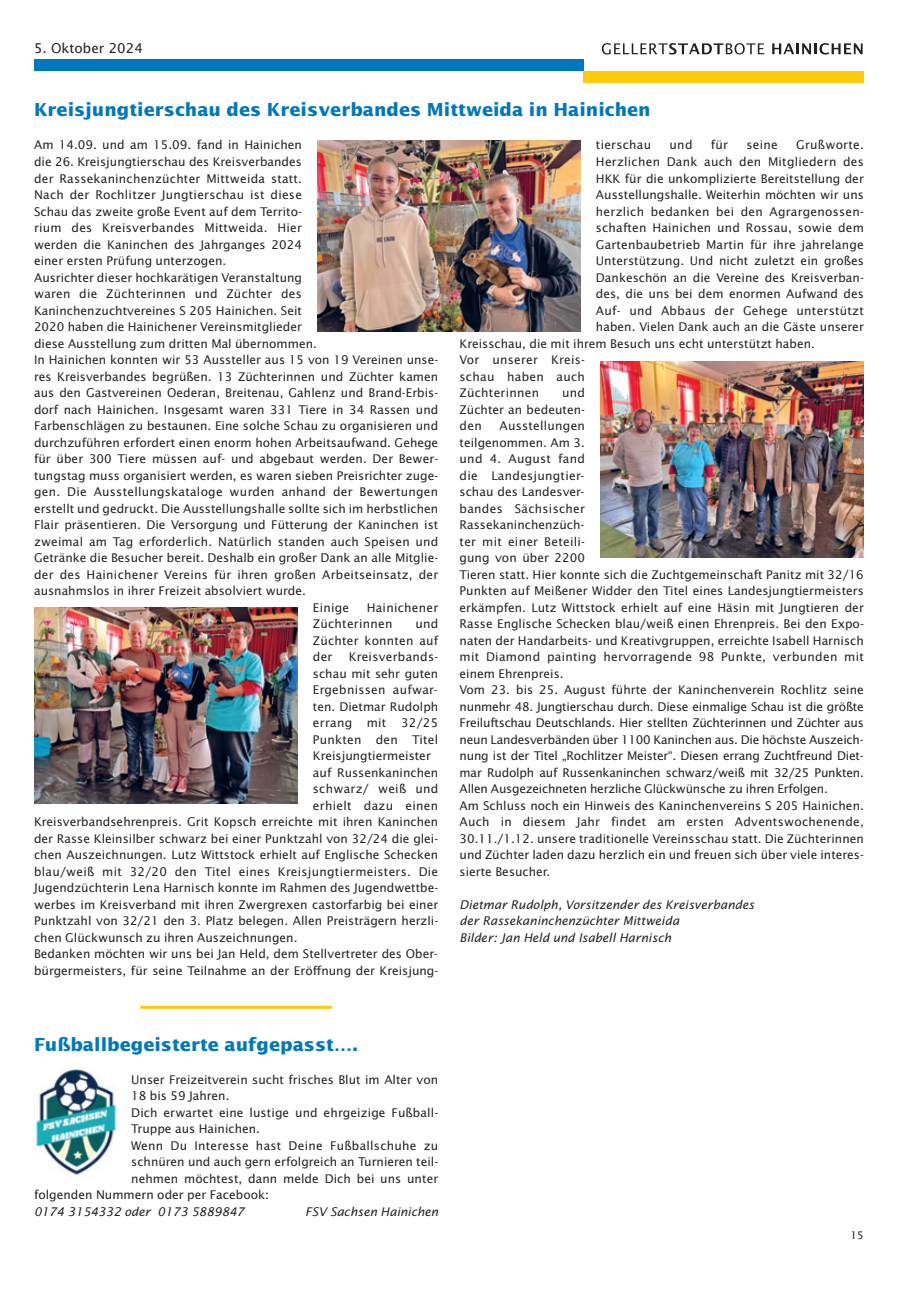
<style>
.page{position:relative;width:915px;height:1293px;background:#fff}
.page>*{position:absolute;margin:0;border:0;box-sizing:border-box;transform-origin:0 0}
.t1{font:700 18px "Lucida Sans";color:#0078c0}
.t2{font:13.5px "Lucida Sans";color:#231f20}
.t3{font:12px/16.5px "Lucida Sans";color:#231f20;text-align:justify}
.t4{font:12px/16.5px "Lucida Sans";letter-spacing:.02em;color:#231f20}
.t5{font:italic 12px/16.5px "Lucida Sans";color:#231f20}
.t6{font:10.5px "Lucida Sans";color:#231f20}
</style>
<div class="page">
<div style="left:34px;top:59px;width:549px;height:12px;background:#0078c0"></div>
<div style="left:583px;top:71px;width:280px;height:12px;background:#feca0a"></div>
<svg style="left:601px;top:43px;width:163px;height:12px"></svg>
<svg style="left:772px;top:43px;width:90px;height:12px"></svg>
<img style="left:317px;top:140px;width:263px;height:191px">
<img style="left:34px;top:608px;width:264px;height:195px">
<img style="left:600px;top:361px;width:263px;height:196px">
<img style="left:36px;top:1069px;width:80px;height:106px">
<hr style="left:140px;top:1006px;width:192px;height:3px;background:#feca0a">
<p class="t2" style="left:34px;top:43px;width:110px">5. Oktober 2024</p>
<h1 class="t1" style="left:34px;top:102px;width:618px">Kreisjungtierschau des Kreisverbandes Mittweida in Hainichen</h1>
<p class="t3" style="left:34px;top:138px;width:269px">Am 14.09. und am 15.09. fand in Hainichen</p>
<p class="t3" style="left:34px;top:154px;width:269px">die 26. Kreisjungtierschau des Kreisverbandes</p>
<p class="t3" style="left:34px;top:171px;width:269px">der Rassekaninchenzüchter Mittweida statt.</p>
<p class="t4" style="left:34px;top:187px;width:269px">Nach der Rochlitzer Jungtierschau ist diese</p>
<p class="t3" style="left:34px;top:204px;width:269px">Schau das zweite große Event auf dem Territo-</p>
<p class="t4" style="left:34px;top:220px;width:269px">rium des Kreisverbandes Mittweida. Hier</p>
<p class="t3" style="left:34px;top:237px;width:269px">werden die Kaninchen des Jahrganges 2024</p>
<p class="t3" style="left:34px;top:253px;width:194px">einer ersten Prüfung unterzogen.</p>
<p class="t3" style="left:34px;top:270px;width:269px">Ausrichter dieser hochkarätigen Veranstaltung</p>
<p class="t4" style="left:34px;top:286px;width:269px">waren die Züchterinnen und Züchter des</p>
<p class="t3" style="left:34px;top:303px;width:269px">Kaninchenzuchtvereines S 205 Hainichen. Seit</p>
<p class="t3" style="left:34px;top:319px;width:269px">2020 haben die Hainichener Vereinsmitglieder</p>
<p class="t3" style="left:34px;top:336px;width:284px">diese Ausstellung zum dritten Mal übernommen.</p>
<p class="t3" style="left:34px;top:352px;width:405px">In Hainichen konnten wir 53 Aussteller aus 15 von 19 Vereinen unse-</p>
<p class="t3" style="left:34px;top:369px;width:405px">res Kreisverbandes begrüßen. 13 Züchterinnen und Züchter kamen</p>
<p class="t3" style="left:34px;top:385px;width:405px">aus den Gastvereinen Oederan, Breitenau, Gahlenz und Brand-Erbis-</p>
<p class="t3" style="left:34px;top:402px;width:405px">dorf nach Hainichen. Insgesamt waren 331 Tiere in 34 Rassen und</p>
<p class="t3" style="left:34px;top:418px;width:405px">Farbenschlägen zu bestaunen. Eine solche Schau zu organisieren und</p>
<p class="t3" style="left:34px;top:435px;width:405px">durchzuführen erfordert einen enorm hohen Arbeitsaufwand. Gehege</p>
<p class="t3" style="left:34px;top:451px;width:405px">für über 300 Tiere müssen auf- und abgebaut werden. Der Bewer-</p>
<p class="t3" style="left:34px;top:468px;width:405px">tungstag muss organisiert werden, es waren sieben Preisrichter zuge-</p>
<p class="t4" style="left:34px;top:484px;width:405px">gen. Die Ausstellungskataloge wurden anhand der Bewertungen</p>
<p class="t3" style="left:34px;top:501px;width:405px">erstellt und gedruckt. Die Ausstellungshalle sollte sich im herbstlichen</p>
<p class="t3" style="left:34px;top:517px;width:405px">Flair präsentieren. Die Versorgung und Fütterung der Kaninchen ist</p>
<p class="t3" style="left:34px;top:534px;width:405px">zweimal am Tag erforderlich. Natürlich standen auch Speisen und</p>
<p class="t3" style="left:34px;top:550px;width:405px">Getränke die Besucher bereit. Deshalb ein großer Dank an alle Mitglie-</p>
<p class="t4" style="left:34px;top:567px;width:405px">der des Hainichener Vereins für ihren großen Arbeitseinsatz, der</p>
<p class="t3" style="left:34px;top:583px;width:273px">ausnahmslos in ihrer Freizeit absolviert wurde.</p>
<p class="t3" style="left:313px;top:600px;width:38px">Einige</p>
<p class="t4" style="left:313px;top:600px;width:127px;text-indent:54px">Hainichener<br>Züchterinnen</p>
<p class="t3" style="left:313px;top:616px;width:127px;text-indent:102px">und Züchter konnten auf der</p>
<p class="t4" style="left:348px;top:649px;width:91px">Kreisverbands-</p>
<p class="t3" style="left:313px;top:666px;width:127px">schau mit sehr guten</p>
<p class="t4" style="left:313px;top:682px;width:126px">Ergebnissen aufwar-</p>
<p class="t3" style="left:313px;top:699px;width:127px">ten. Dietmar Rudolph</p>
<p class="t4" style="left:313px;top:715px;width:127px">errang mit 32/25</p>
<p class="t4" style="left:313px;top:732px;width:127px">Punkten den Titel</p>
<p class="t3" style="left:313px;top:748px;width:119px">Kreisjungtiermeister</p>
<p class="t3" style="left:313px;top:765px;width:127px">auf Russenkaninchen</p>
<p class="t4" style="left:313px;top:781px;width:127px">schwarz/ weiß und</p>
<p class="t4" style="left:313px;top:798px;width:127px">erhielt dazu einen</p>
<p class="t3" style="left:34px;top:814px;width:405px">Kreisverbandsehrenpreis. Grit Kopsch erreichte mit ihren Kaninchen</p>
<p class="t3" style="left:34px;top:831px;width:405px">der Rasse Kleinsilber schwarz bei einer Punktzahl von 32/24 die glei-</p>
<p class="t3" style="left:34px;top:847px;width:405px">chen Auszeichnungen. Lutz Wittstock erhielt auf Englische Schecken</p>
<p class="t4" style="left:34px;top:864px;width:405px">blau/weiß mit 32/20 den Titel eines Kreisjungtiermeisters. Die</p>
<p class="t3" style="left:34px;top:880px;width:405px">Jugendzüchterin Lena Harnisch konnte im Rahmen des Jugendwettbe-</p>
<p class="t3" style="left:34px;top:897px;width:405px">werbes im Kreisverband mit ihren Zwergrexen castorfarbig bei einer</p>
<p class="t3" style="left:34px;top:913px;width:405px">Punktzahl von 32/21 den 3. Platz belegen. Allen Preisträgern herzli-</p>
<p class="t3" style="left:34px;top:930px;width:265px">chen Glückwunsch zu ihren Auszeichnungen.</p>
<p class="t3" style="left:34px;top:946px;width:405px">Bedanken möchten wir uns bei Jan Held, dem Stellvertreter des Ober-</p>
<p class="t3" style="left:34px;top:963px;width:405px">bürgermeisters, für seine Teilnahme an der Eröffnung der Kreisjung-</p>
<p class="t4" style="left:595px;top:138px;width:57px">tierschau</p>
<p class="t3" style="left:669px;top:138px;width:24px">und</p>
<p class="t3" style="left:710px;top:138px;width:19px">für</p>
<p class="t3" style="left:746px;top:138px;width:33px">seine</p>
<p class="t4" style="left:795px;top:138px;width:69px">Grußworte.</p>
<p class="t4" style="left:595px;top:154px;width:269px">Herzlichen Dank auch den Mitgliedern des</p>
<p class="t3" style="left:595px;top:171px;width:269px">HKK für die unkomplizierte Bereitstellung der</p>
<p class="t3" style="left:595px;top:187px;width:269px">Ausstellungshalle. Weiterhin möchten wir uns</p>
<p class="t4" style="left:595px;top:204px;width:269px">herzlich bedanken bei den Agrargenossen-</p>
<p class="t3" style="left:595px;top:220px;width:269px">schaften Hainichen und Rossau, sowie dem</p>
<p class="t3" style="left:595px;top:237px;width:269px">Gartenbaubetrieb Martin für ihre jahrelange</p>
<p class="t3" style="left:595px;top:253px;width:269px">Unterstützung. Und nicht zuletzt ein großes</p>
<p class="t3" style="left:595px;top:270px;width:269px">Dankeschön an die Vereine des Kreisverban-</p>
<p class="t3" style="left:595px;top:286px;width:269px">des, die uns bei dem enormen Aufwand des</p>
<p class="t4" style="left:595px;top:303px;width:269px">Auf- und Abbaus der Gehege unterstützt</p>
<p class="t3" style="left:595px;top:319px;width:269px">haben. Vielen Dank auch an die Gäste unserer</p>
<p class="t3" style="left:459px;top:336px;width:357px">Kreisschau, die mit ihrem Besuch uns echt unterstützt haben.</p>
<p class="t4" style="left:459px;top:352px;width:127px">Vor unserer Kreis-</p>
<p class="t4" style="left:459px;top:369px;width:127px">schau haben auch</p>
<p class="t4" style="left:459px;top:385px;width:81px">Züchterinnen</p>
<p class="t3" style="left:459px;top:385px;width:127px;text-indent:102px">und Züchter an bedeuten&shy;den</p>
<p class="t3" style="left:459px;top:418px;width:405px;text-align:left;text-indent:40px">Ausstellungen<br>teilgenommen. Am 3.<br>und 4. August fand<br>die Landesjungtier-<br>schau des Landesver-<br>bandes Sächsischer<br>Rassekaninchenzüch-<br>ter mit einer Beteili-<br>gung von über 2200<br>Tieren statt. Hier konnte sich die Zuchtgemeinschaft Panitz mit 32/16<br>Punkten auf Meißener Widder den Titel eines Landesjungtiermeisters erkämpfen. Lutz Wittstock erhielt auf eine Häsin mit Jungtieren der Rasse Englische Schecken blau/weiß einen Ehrenpreis. Bei den Expo&shy;naten der Handarbeits- und Kreativgruppen, erreichte Isabell Harnisch mit Diamond painting hervorragende 98 Punkte, verbunden mit einem Ehrenpreis.<br>Vom 23. bis 25. August führte der Kaninchenverein Rochlitz seine nunmehr 48. Jungtierschau durch. Diese einmalige Schau ist die größte Freiluftschau Deutschlands. Hier stellten Züchterinnen und Züchter aus neun Landesverbänden über 1100 Kaninchen aus. Die höchste Auszeich&shy;nung ist der Titel „Rochlitzer Meister“. Diesen errang Zuchtfreund Diet&shy;mar Rudolph auf Russenkaninchen schwarz/weiß mit 32/25 Punkten.<br>Allen Ausgezeichneten herzliche Glückwünsche zu ihren Erfolgen.<br>Am Schluss noch ein Hinweis des Kaninchenvereins S 205 Hainichen.<br>Auch in diesem Jahr findet am ersten Adventswochenende, 30.11./1.12. unsere traditionelle Vereinsschau statt. Die Züchterinnen und Züchter laden dazu herzlich ein und freuen sich über viele interes&shy;sierte Besucher.</p>
<p class="t5" style="left:459px;top:897px;width:296px">Dietmar Rudolph, Vorsitzender des Kreisverbandes der Rassekaninchenzüchter Mittweida<br>Bilder: Jan Held und Isabell Harnisch</p>
<h1 class="t1" style="left:34px;top:1036px;width:326px">Fußballbegeisterte aufgepasst….</h1>
<p class="t3" style="left:131px;top:1072px;width:308px">Unser Freizeitverein sucht frisches Blut im Alter von</p>
<p class="t3" style="left:131px;top:1088px;width:100px">18 bis 59 Jahren.</p>
<p class="t3" style="left:131px;top:1105px;width:308px">Dich erwartet eine lustige und ehrgeizige Fußball-</p>
<p class="t3" style="left:131px;top:1121px;width:130px">Truppe aus Hainichen.</p>
<p class="t4" style="left:131px;top:1138px;width:308px">Wenn Du Interesse hast Deine Fußballschuhe zu</p>
<p class="t3" style="left:131px;top:1154px;width:308px">schnüren und auch gern erfolgreich an Turnieren teil-</p>
<p class="t3" style="left:131px;top:1171px;width:308px">nehmen möchtest, dann melde Dich bei uns unter</p>
<p class="t3" style="left:34px;top:1187px;width:236px">folgenden Nummern oder per Facebook:</p>
<p class="t5" style="left:34px;top:1204px;width:212px">0174 3154332 oder 0173 5889847</p>
<p class="t5" style="left:305px;top:1204px;width:134px">FSV Sachsen Hainichen</p>
<p class="t6" style="left:850px;top:1230px;width:15px">15</p>
</div>
